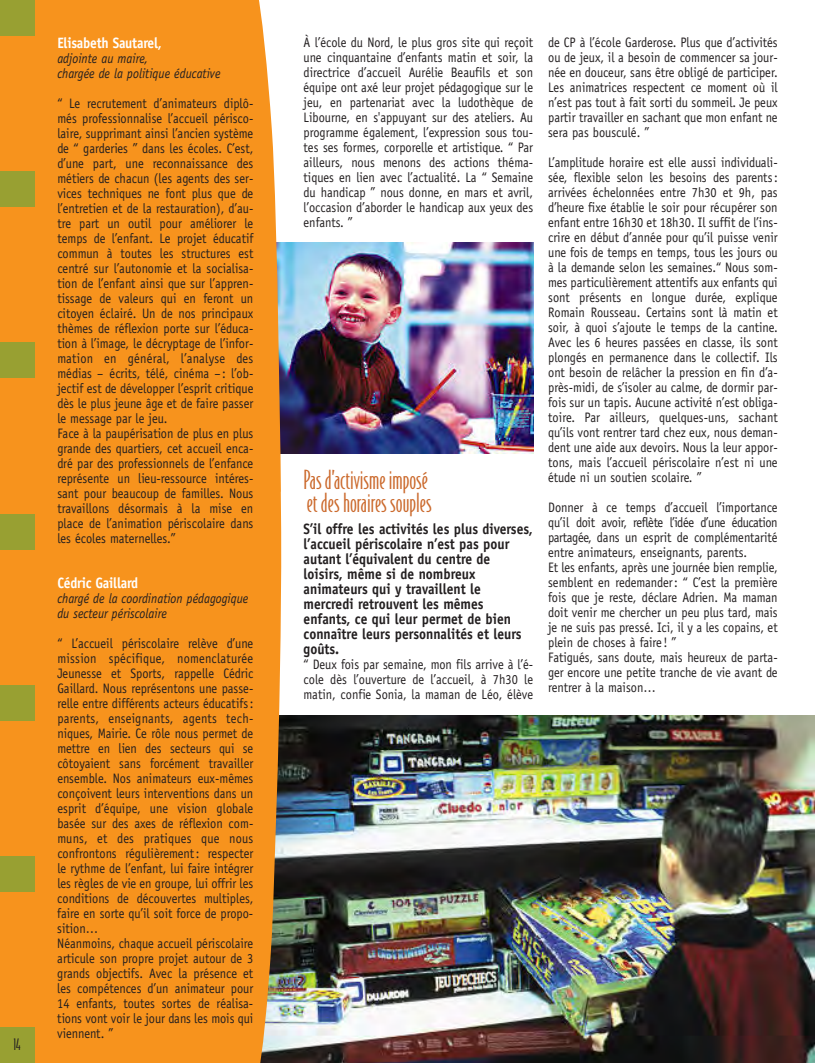
<style>
.page{position:relative;width:815px;height:1063px;background:#fff}
.page>*{position:absolute;margin:0;border:0;box-sizing:border-box;transform-origin:0 0}
.t1{font:300 25px/22.5px "Bodega Sans";color:#cb692c}
.t2{font:700 15px/15px "Officina Sans";color:#231f20;scale:.9 1}
.t3{font:700 15px "Officina Sans";letter-spacing:-.015em;color:#fff;scale:.9 1}
.t4{font:300 15px "Bodega Sans";color:#231f20}
.t5{font:13.75px/15px "Officina Sans";color:#231f20;text-align:justify;scale:.9 1}
.t6{font:italic 13.75px/15px "Officina Sans";color:#231f20;scale:.9 1}
</style>
<div class="page">
<img style="left:282px;top:716px;width:533px;height:347px">
<img style="left:282px;top:243px;width:251px;height:211px">
<div style="left:0;top:0;width:282px;height:1063px;background:#f7931d"></div>
<div style="left:0;top:0;width:35px;height:36px;background:#98a032"></div>
<div style="left:0;top:172px;width:35px;height:35px;background:#98a032"></div>
<div style="left:0;top:685px;width:35px;height:36px;background:#98a032"></div>
<div style="left:0;top:857px;width:35px;height:35px;background:#98a032"></div>
<div style="left:0;top:1028px;width:35px;height:35px;background:#98a032"></div>
<div style="left:0;top:343px;width:35px;height:35px;background:#98a032"></div>
<div style="left:0;top:514px;width:35px;height:35px;background:#98a032"></div>
<p class="t4" style="left:14px;top:1039px;width:9px">14</p>
<p class="t3" style="left:57px;top:37px;width:118px">Elisabeth Sautarel,</p>
<p class="t6" style="left:57px;top:52px;width:183px">adjointe au maire,<br>chargée de la politique éducative</p>
<p class="t5" style="left:57px;top:97px;width:219px;text-align:left">“ Le recrutement d’animateurs diplô&shy;més professionnalise l’accueil périsco&shy;laire, supprimant ainsi l’ancien système de “ garderies ” dans les écoles. C’est, d’une part, une reconnaissance des métiers de chacun (les agents des ser&shy;vices techniques ne font plus que de l’entretien et de la restauration), d’au&shy;tre part un outil pour améliorer le temps de l’enfant. Le projet éducatif commun à toutes les structures est centré sur l’autonomie et la socialisa&shy;tion de l’enfant ainsi que sur l’appren&shy;tissage de valeurs qui en feront un citoyen éclairé. Un de nos principaux thèmes de réflexion porte sur l’éduca&shy;tion à l’image, le décryptage de l’infor&shy;mation en général, l’analyse des médias – écrits, télé, cinéma –: l’ob&shy;jectif est de développer l’esprit critique dès le plus jeune âge et de faire passer le message par le jeu.<br>Face à la paupérisation de plus en plus grande des quartiers, cet accueil enca&shy;dré par des professionnels de l’enfance représente un lieu-ressource intéres&shy;sant pour beaucoup de familles. Nous travaillons désormais à la mise en place de l’animation périscolaire dans les écoles maternelles.”</p>
<p class="t3" style="left:57px;top:577px;width:91px">Cédric Gaillard</p>
<p class="t6" style="left:57px;top:592px;width:214px">chargé de la coordination pédagogique du secteur périscolaire</p>
<p class="t5" style="left:57px;top:637px;width:219px;text-align:left">“ L’accueil périscolaire relève d’une mission spécifique, nomenclaturée Jeunesse et Sports, rappelle Cédric Gaillard. Nous représentons une passe&shy;relle entre différents acteurs éducatifs: parents, enseignants, agents tech&shy;niques, Mairie. Ce rôle nous permet de mettre en lien des secteurs qui se côtoyaient sans forcément travailler ensemble. Nos animateurs eux-mêmes conçoivent leurs interventions dans un esprit d’équipe, une vision globale basée sur des axes de réflexion com&shy;muns, et des pratiques que nous confrontons régulièrement: respecter le rythme de l’enfant, lui faire intégrer les règles de vie en groupe, lui offrir les conditions de découvertes multiples, faire en sorte qu’il soit force de propo&shy;sition…<br>Néanmoins, chaque accueil périscolaire articule son propre projet autour de 3 grands objectifs. Avec la présence et les compétences d’un animateur pour 14 enfants, toutes sortes de réalisa&shy;tions vont voir le jour dans les mois qui viennent. ”</p>
<p class="t5" style="left:304px;top:36px;width:257px">À l’école du Nord, le plus gros site qui reçoit une cinquantaine d’enfants matin et soir, la directrice d’accueil Aurélie Beaufils et son équipe ont axé leur projet pédagogique sur le jeu, en partenariat avec la ludothèque de Libourne, en s'appuyant sur des ateliers. Au programme également, l’expression sous tou&shy;tes ses formes, corporelle et artistique. “ Par ailleurs, nous menons des actions théma&shy;tiques en lien avec l’actualité. La “ Semaine du handicap ” nous donne, en mars et avril, l’occasion d’aborder le handicap aux yeux des enfants. ”</p>
<h1 class="t1" style="left:304px;top:471px;width:130px">Pas d’activisme imposé et des horaires souples</h1>
<p class="t2" style="left:304px;top:523px;width:256px">S’il offre les activités les plus diverses, l’accueil périscolaire n’est pas pour autant l’équivalent du centre de loisirs, même si de nombreux animateurs qui y travaillent le mercredi retrouvent les mêmes enfants, ce qui leur permet de bien connaître leurs personnalités et leurs goûts.</p>
<p class="t5" style="left:304px;top:658px;width:257px">“ Deux fois par semaine, mon fils arrive à l’é&shy;cole dès l’ouverture de l’accueil, à 7h30 le matin, confie Sonia, la maman de Léo, élève</p>
<p class="t5" style="left:548px;top:36px;width:257px">de CP à l’école Garderose. Plus que d’activités ou de jeux, il a besoin de commencer sa jour&shy;née en douceur, sans être obligé de participer.<br>Les animatrices respectent ce moment où il n’est pas tout à fait sorti du sommeil. Je peux partir travailler en sachant que mon enfant ne sera pas bousculé. ”</p>
<p class="t5" style="left:548px;top:156px;width:257px">L’amplitude horaire est elle aussi individuali&shy;sée, flexible selon les besoins des parents: arrivées échelonnées entre 7h30 et 9h, pas d’heure fixe établie le soir pour récupérer son enfant entre 16h30 et 18h30. Il suffit de l’ins&shy;crire en début d’année pour qu’il puisse venir une fois de temps en temps, tous les jours ou à la demande selon les semaines.“ Nous som&shy;mes particulièrement attentifs aux enfants qui sont présents en longue durée, explique Romain Rousseau. Certains sont là matin et soir, à quoi s’ajoute le temps de la cantine.<br>Avec les 6 heures passées en classe, ils sont plongés en permanence dans le collectif. Ils ont besoin de relâcher la pression en fin d’a&shy;près-midi, de s’isoler au calme, de dormir par&shy;fois sur un tapis. Aucune activité n’est obliga&shy;toire. Par ailleurs, quelques-uns, sachant qu’ils vont rentrer tard chez eux, nous deman&shy;dent une aide aux devoirs. Nous la leur appor&shy;tons, mais l’accueil périscolaire n’est ni une étude ni un soutien scolaire. ”</p>
<p class="t5" style="left:548px;top:501px;width:257px;text-align:left">Donner à ce temps d’accueil l’importance qu’il doit avoir, reflète l’idée d’une éducation partagée, dans un esprit de complémentarité entre animateurs, enseignants, parents.<br>Et les enfants, après une journée bien remplie, semblent en redemander: “ C’est la première fois que je reste, déclare Adrien. Ma maman doit venir me chercher un peu plus tard, mais je ne suis pas pressé. Ici, il y a les copains, et plein de choses à faire ! ”<br>Fatigués, sans doute, mais heureux de parta&shy;ger encore une petite tranche de vie avant de rentrer à la maison…</p>
</div>
